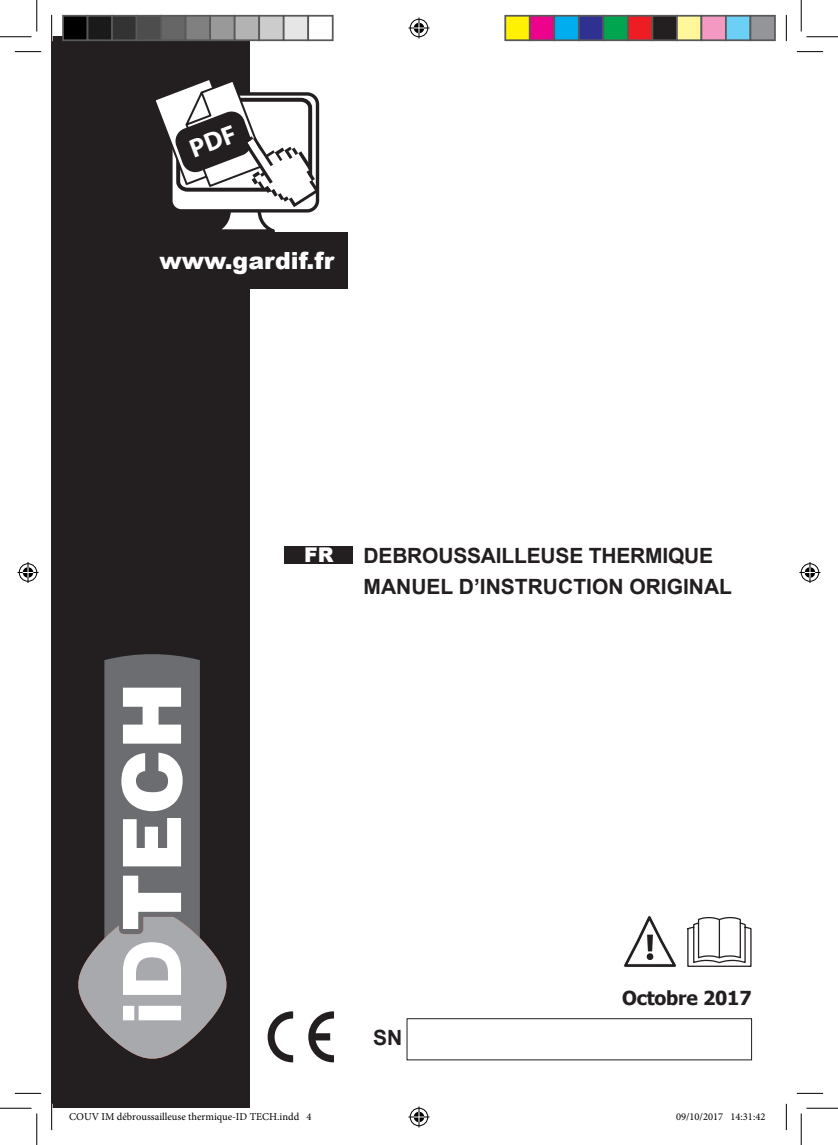
<style>
.page{position:relative;width:838px;height:1145px;background:#fff}
.page>*{position:absolute;margin:0;border:0;box-sizing:border-box;transform-origin:0 0}
.t1{font:900 23.62px "Arial";color:#fff}
.t2{font:700 21px/30.4px "Arial";letter-spacing:-.005em;color:#231f20}
.t3{font:900 20.3px "Arial";color:#fff}
.t4{font:700 19.25px "Tahoma";letter-spacing:-.01em;color:#231f20}
.t5{font:10.5px "Minion Pro";color:#000}
</style>
<div class="page">
<div style="left:52px;top:37px;width:198px;height:1071px;background:#231f20"></div>
<div style="left:52px;top:233px;width:295px;height:56px;background:#231f20"></div>
<svg style="left:308px;top:1011px;width:26px;height:51px"></svg>
<div style="left:285px;top:546px;width:68px;height:18px;background:#231f20"></div>
<div style="left:406px;top:1018px;width:346px;height:42px;border:1px solid #231f20"></div>
<svg style="left:623px;top:915px;width:54px;height:53px"></svg>
<svg style="left:687px;top:916px;width:65px;height:51px"></svg>
<hr style="left:51px;top:15px;width:2px;height:26px;background:#fff">
<hr style="left:51px;top:1104px;width:2px;height:26px;background:#fff">
<svg style="left:15px;top:51px;width:26px;height:1px"></svg>
<svg style="left:796px;top:51px;width:27px;height:1px"></svg>
<svg style="left:15px;top:1093px;width:26px;height:1px"></svg>
<svg style="left:796px;top:1093px;width:27px;height:1px"></svg>
<svg style="left:51px;top:15px;width:1px;height:26px"></svg>
<svg style="left:51px;top:1104px;width:1px;height:26px"></svg>
<svg style="left:786px;top:15px;width:1px;height:26px"></svg>
<svg style="left:786px;top:1104px;width:1px;height:26px"></svg>
<hr style="left:0;top:36px;width:32px;height:1px;background:#000">
<hr style="left:806px;top:36px;width:31px;height:1px;background:#000">
<hr style="left:0;top:1108px;width:32px;height:1px;background:#000">
<hr style="left:806px;top:1108px;width:31px;height:1px;background:#000">
<hr style="left:36px;top:0;width:1px;height:31px;background:#000">
<hr style="left:36px;top:1113px;width:1px;height:32px;background:#000">
<hr style="left:800px;top:0;width:1px;height:31px;background:#000">
<hr style="left:800px;top:1113px;width:1px;height:32px;background:#000">
<svg style="left:408px;top:18px;width:21px;height:21px"></svg>
<svg style="left:408px;top:1106px;width:21px;height:21px"></svg>
<svg style="left:18px;top:562px;width:21px;height:21px"></svg>
<svg style="left:799px;top:562px;width:21px;height:21px"></svg>
<div style="left:63px;top:16px;width:25px;height:24px;background:#000"></div>
<div style="left:62px;top:15px;width:26px;height:26px;border:2px solid #595959"></div>
<div style="left:88px;top:16px;width:24px;height:24px;background:#1a1a1a"></div>
<div style="left:87px;top:15px;width:26px;height:26px;border:2px solid #595959"></div>
<div style="left:112px;top:16px;width:25px;height:24px;background:#333"></div>
<div style="left:111px;top:15px;width:26px;height:26px;border:2px solid #595959"></div>
<div style="left:137px;top:16px;width:24px;height:24px;background:#4d4d4d"></div>
<div style="left:136px;top:15px;width:26px;height:26px;border:2px solid #595959"></div>
<div style="left:161px;top:16px;width:25px;height:24px;background:#666"></div>
<div style="left:160px;top:15px;width:26px;height:26px;border:2px solid #595959"></div>
<div style="left:186px;top:16px;width:24px;height:24px;background:#808080"></div>
<div style="left:185px;top:15px;width:26px;height:26px;border:2px solid #595959"></div>
<div style="left:210px;top:16px;width:25px;height:24px;background:#999"></div>
<div style="left:209px;top:15px;width:26px;height:26px;border:2px solid #595959"></div>
<div style="left:235px;top:16px;width:24px;height:24px;background:#b3b3b3"></div>
<div style="left:234px;top:15px;width:26px;height:26px;border:2px solid #595959"></div>
<div style="left:259px;top:16px;width:25px;height:24px;background:#ccc"></div>
<div style="left:258px;top:15px;width:26px;height:26px;border:2px solid #595959"></div>
<div style="left:284px;top:16px;width:24px;height:24px;background:#e6e6e6"></div>
<div style="left:283px;top:15px;width:26px;height:26px;border:2px solid #595959"></div>
<div style="left:307px;top:15px;width:26px;height:26px;border:2px solid #595959"></div>
<div style="left:505px;top:16px;width:24px;height:24px;background:#fff101"></div>
<div style="left:504px;top:15px;width:26px;height:26px;border:2px solid #595959"></div>
<div style="left:529px;top:16px;width:25px;height:24px;background:#ed028c"></div>
<div style="left:529px;top:15px;width:26px;height:26px;border:2px solid #595959"></div>
<div style="left:554px;top:16px;width:24px;height:24px;background:#00aeef"></div>
<div style="left:553px;top:15px;width:26px;height:26px;border:2px solid #595959"></div>
<div style="left:578px;top:16px;width:25px;height:24px;background:#2e3092"></div>
<div style="left:578px;top:15px;width:26px;height:26px;border:2px solid #595959"></div>
<div style="left:603px;top:16px;width:24px;height:24px;background:#00a54f"></div>
<div style="left:602px;top:15px;width:26px;height:26px;border:2px solid #595959"></div>
<div style="left:627px;top:16px;width:25px;height:24px;background:#ee1d23"></div>
<div style="left:627px;top:15px;width:26px;height:26px;border:2px solid #595959"></div>
<div style="left:652px;top:16px;width:24px;height:24px;background:#231f20"></div>
<div style="left:651px;top:15px;width:26px;height:26px;border:2px solid #595959"></div>
<div style="left:676px;top:16px;width:25px;height:24px;background:#fff79a"></div>
<div style="left:676px;top:15px;width:26px;height:26px;border:2px solid #595959"></div>
<div style="left:701px;top:16px;width:24px;height:24px;background:#f499c2"></div>
<div style="left:700px;top:15px;width:26px;height:26px;border:2px solid #595959"></div>
<div style="left:725px;top:16px;width:25px;height:24px;background:#6bcff6"></div>
<div style="left:725px;top:15px;width:26px;height:26px;border:2px solid #595959"></div>
<div style="left:750px;top:16px;width:24px;height:24px;background:#939598"></div>
<div style="left:749px;top:15px;width:26px;height:26px;border:2px solid #595959"></div>
<svg style="left:78px;top:654px;width:216px;height:409px"></svg>
<svg style="left:156px;top:80px;width:163px;height:153px"></svg>
<h1 class="t1" style="left:160px;top:244px;width:176px">www.gardif.fr</h1>
<h3 class="t3" style="left:304px;top:540px;width:31px">FR</h3>
<h2 class="t2" style="left:363px;top:541px;width:370px">DEBROUSSAILLEUSE THERMIQUE<br>MANUEL D’INSTRUCTION ORIGINAL</h2>
<h2 class="t2" style="left:373px;top:1023px;width:31px">SN</h2>
<h3 class="t4" style="left:622px;top:984px;width:131px">Octobre 2017</h3>
<p class="t5" style="left:69px;top:1109px;width:244px">COUV IM débroussailleuse thermique-ID TECH.indd 4</p>
<p class="t5" style="left:676px;top:1109px;width:91px">09/10/2017 14:31:42</p>
</div>
